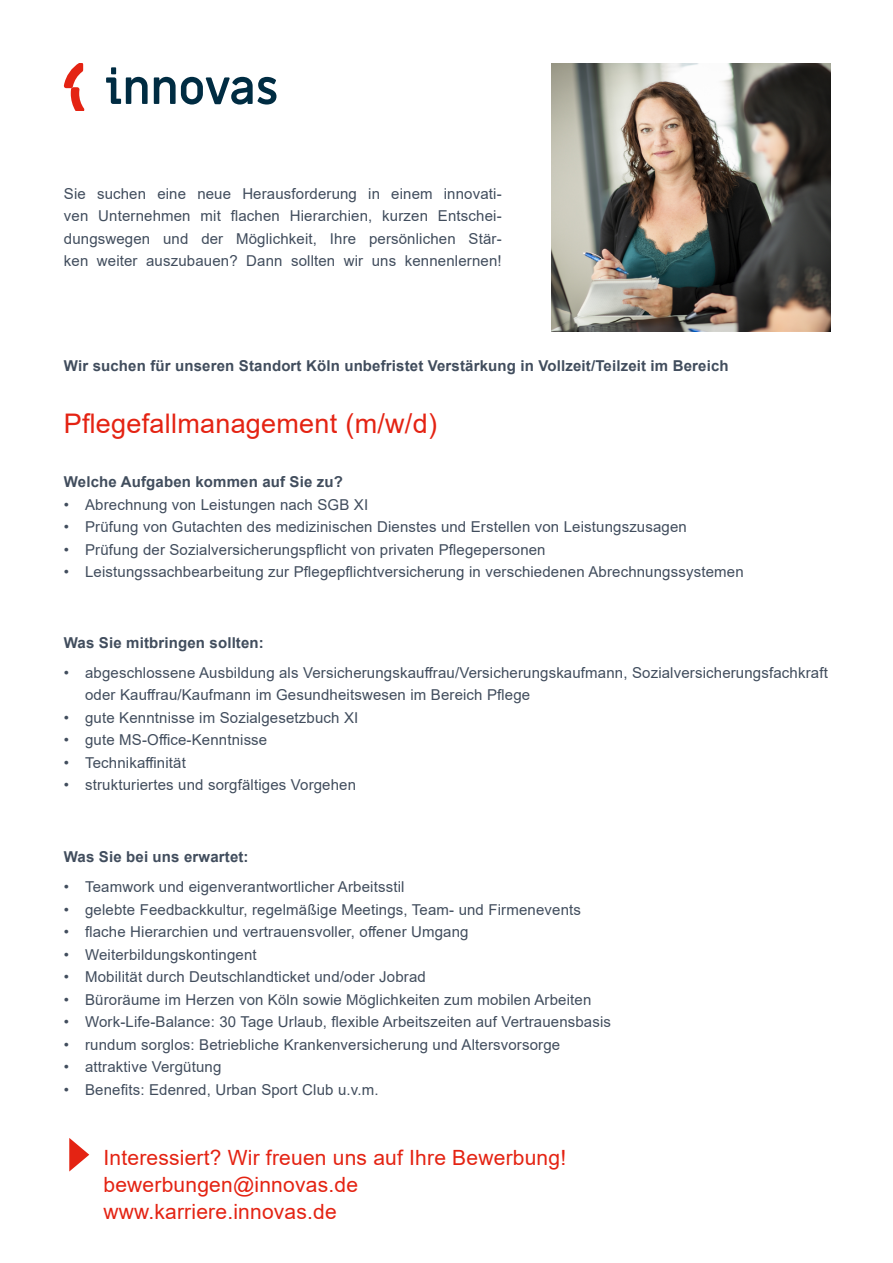
<style>
.page{position:relative;width:893px;height:1263px;background:#fff}
.page>*{position:absolute;margin:0;border:0;box-sizing:border-box;transform-origin:0 0}
.t1{font:27px "Arial";letter-spacing:.01em;color:#e42313}
.t2{font:21px/27px "Arial";letter-spacing:.01em;color:#e42313}
.t3{font:15px/22.5px "Arial";letter-spacing:.01em;color:#414d5d;text-align:justify}
.t4{font:700 15px "Arial";letter-spacing:.01em;color:#414d5d}
</style>
<div class="page">
<svg style="left:69px;top:1138px;width:20px;height:33px"></svg>
<svg style="left:106px;top:67px;width:42px;height:37px"></svg>
<svg style="left:154px;top:77px;width:122px;height:28px"></svg>
<svg style="left:64px;top:64px;width:21px;height:47px"></svg>
<img style="left:551px;top:64px;width:280px;height:268px">
<p class="t3" style="left:64px;top:182px;width:439px">Sie suchen eine neue Herausforderung in einem innovati&shy;ven Unternehmen mit flachen Hierarchien, kurzen Entschei&shy;dungswegen und der Möglichkeit, Ihre persönlichen Stär&shy;ken weiter auszubauen? Dann sollten wir uns kennenlernen!</p>
<p class="t4" style="left:64px;top:355px;width:666px">Wir suchen für unseren Standort Köln unbefristet Verstärkung in Vollzeit/Teilzeit im Bereich</p>
<h1 class="t1" style="left:64px;top:405px;width:375px">Pflegefallmanagement (m/w/d)</h1>
<p class="t4" style="left:64px;top:471px;width:281px">Welche Aufgaben kommen auf Sie zu?</p>
<p class="t3" style="left:64px;top:493px;width:306px">• Abrechnung von Leistungen nach SGB XI</p>
<p class="t3" style="left:64px;top:516px;width:625px">• Prüfung von Gutachten des medizinischen Dienstes und Erstellen von Leistungszusagen</p>
<p class="t3" style="left:64px;top:538px;width:483px">• Prüfung der Sozialversicherungspflicht von privaten Pflegepersonen</p>
<p class="t3" style="left:64px;top:561px;width:681px">• Leistungssachbearbeitung zur Pflegepflichtversicherung in verschiedenen Abrechnungssystemen</p>
<p class="t4" style="left:64px;top:632px;width:202px">Was Sie mitbringen sollten:</p>
<p class="t3" style="left:85px;top:661px;width:744px;text-indent:-21px">• abgeschlossene Ausbildung als Versicherungskauffrau/Versicherungskaufmann, Sozialversicherungsfachkraft oder Kauffrau/Kaufmann im Gesundheitswesen im Bereich Pflege</p>
<p class="t3" style="left:64px;top:706px;width:296px">• gute Kenntnisse im Sozialgesetzbuch XI</p>
<p class="t3" style="left:64px;top:728px;width:205px">• gute MS-Office-Kenntnisse</p>
<p class="t3" style="left:64px;top:751px;width:124px">• Technikaffinität</p>
<p class="t3" style="left:64px;top:773px;width:294px">• strukturiertes und sorgfältiges Vorgehen</p>
<p class="t4" style="left:64px;top:846px;width:186px">Was Sie bei uns erwartet:</p>
<p class="t3" style="left:64px;top:875px;width:342px">• Teamwork und eigenverantwortlicher Arbeitsstil</p>
<p class="t3" style="left:64px;top:898px;width:519px">• gelebte Feedbackkultur, regelmäßige Meetings, Team- und Firmenevents</p>
<p class="t3" style="left:64px;top:920px;width:406px">• flache Hierarchien und vertrauensvoller, offener Umgang</p>
<p class="t3" style="left:64px;top:943px;width:194px">• Weiterbildungskontingent</p>
<p class="t3" style="left:64px;top:965px;width:363px">• Mobilität durch Deutschlandticket und/oder Jobrad</p>
<p class="t3" style="left:64px;top:988px;width:529px">• Büroräume im Herzen von Köln sowie Möglichkeiten zum mobilen Arbeiten</p>
<p class="t3" style="left:64px;top:1010px;width:549px">• Work-Life-Balance: 30 Tage Urlaub, flexible Arbeitszeiten auf Vertrauensbasis</p>
<p class="t3" style="left:64px;top:1033px;width:498px">• rundum sorglos: Betriebliche Krankenversicherung und Altersvorsorge</p>
<p class="t3" style="left:64px;top:1055px;width:159px">• attraktive Vergütung</p>
<p class="t3" style="left:64px;top:1078px;width:316px">• Benefits: Edenred, Urban Sport Club u.v.m.</p>
<h2 class="t2" style="left:103px;top:1144px;width:464px">Interessiert? Wir freuen uns auf Ihre Bewerbung! bewerbungen@innovas.de www.karriere.innovas.de</h2>
</div>
